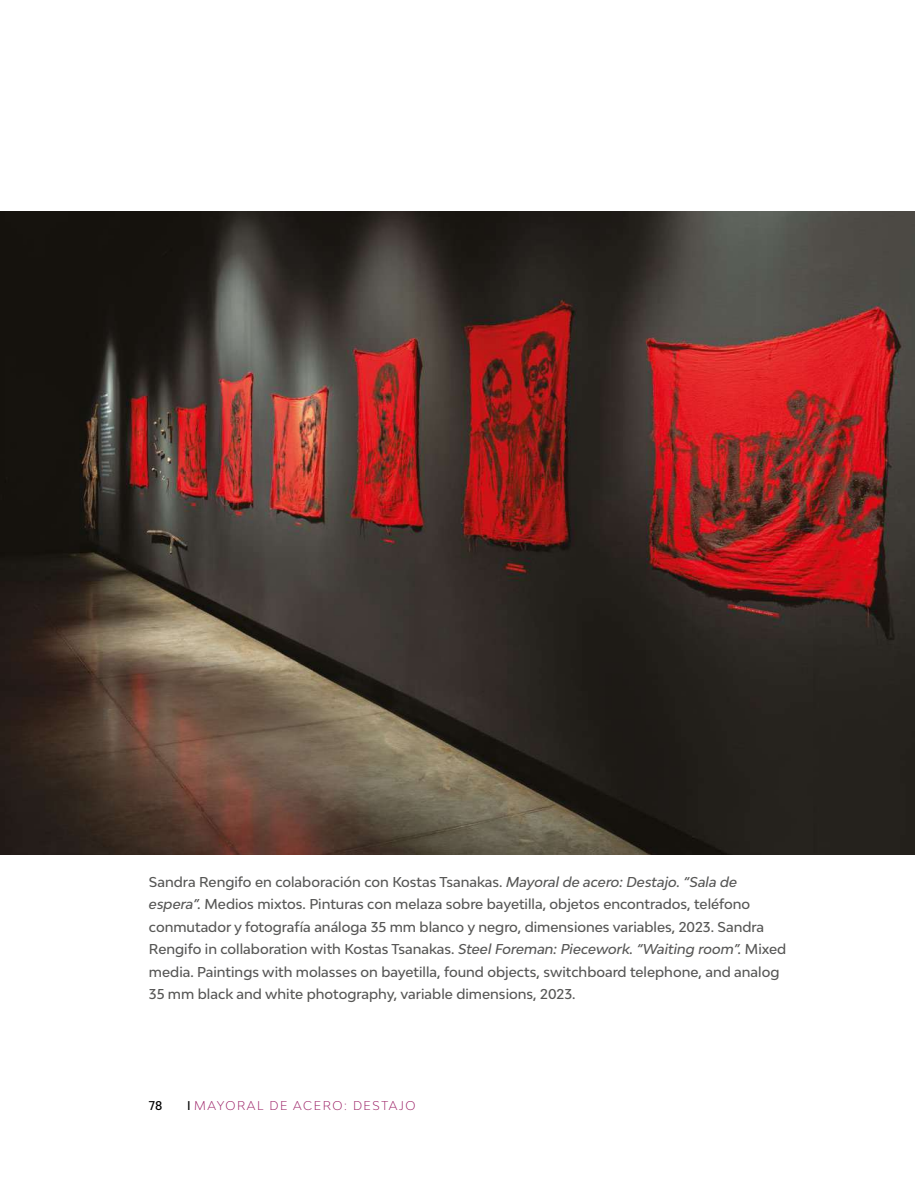
<style>
.page{position:relative;width:915px;height:1191px;background:#fff}
.page>*{position:absolute;margin:0;border:0;box-sizing:border-box;transform-origin:0 0}
.t1{font:500 13.5px/22.5px "Bw Modelica";color:#575756}
.t2{font:300 12px "Bw Modelica";letter-spacing:.13em;color:#97155e}
.t3{font:500 12px "Bw Modelica";color:#000}
.s1{font-style:italic}
.s2{font-weight:500;color:#000}
</style>
<div class="page">
<img style="left:0;top:212px;width:914px;height:642px">
<p class="t1" style="left:149px;top:870px;width:638px">Sandra Rengifo en colaboración con Kostas Tsanakas. <span class="s1">Mayoral de acero: Destajo. “Sala de espera”.</span> Medios mixtos. Pinturas con melaza sobre bayetilla, objetos encontrados, teléfono conmutador y fotografía análoga 35 mm blanco y negro, dimensiones variables, 2023. Sandra Rengifo in collaboration with Kostas Tsanakas. <span class="s1">Steel Foreman: Piecework. “Waiting room”.</span> Mixed media. Paintings with molasses on bayetilla, found objects, switchboard telephone, and analog 35 mm black and white photography, variable dimensions, 2023.</p>
<p class="t3" style="left:149px;top:1097px;width:15px">78</p>
<p class="t2" style="left:187px;top:1097px;width:230px"><span class="s2">I</span> MAYORAL DE ACERO: DESTAJO</p>
</div>
